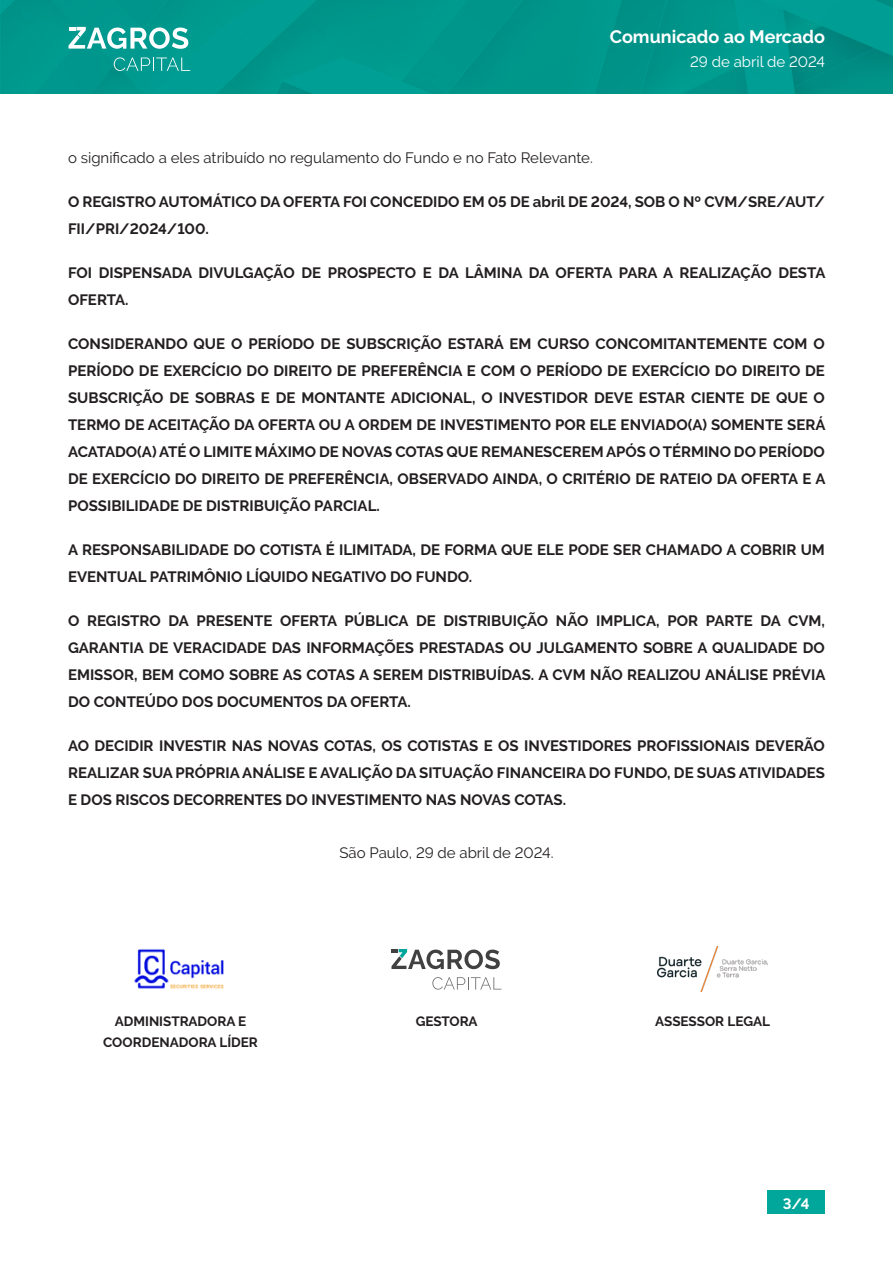
<style>
.page{position:relative;width:893px;height:1263px;background:#fff}
.page>*{position:absolute;margin:0;border:0;box-sizing:border-box;transform-origin:0 0}
.t1{font:700 18px "Raleway";color:#fff}
.t2{font:700 15px/27px "Raleway";color:#231f20}
.t3{font:15px "Raleway";color:#231f20}
.t4{font:15px "Raleway";color:#fff}
.t5{font:700 15px "Raleway";color:#fff}
.t6{font:700 13.5px "Raleway";color:#231f20}
</style>
<div class="page">
<img style="left:0;top:0;width:893px;height:94px">
<svg style="left:114px;top:57px;width:76px;height:14px"></svg>
<svg style="left:69px;top:27px;width:119px;height:22px"></svg>
<div style="left:767px;top:1191px;width:58px;height:23px;background:#00a79a"></div>
<svg style="left:432px;top:977px;width:69px;height:12px"></svg>
<svg style="left:391px;top:949px;width:109px;height:20px"></svg>
<img style="left:657px;top:947px;width:111px;height:45px">
<img style="left:134px;top:949px;width:90px;height:40px">
<p class="t1" style="left:610px;top:27px;width:217px">Comunicado ao Mercado</p>
<p class="t4" style="left:690px;top:53px;width:136px">29 de abril de 2024</p>
<p class="t3" style="left:68px;top:149px;width:526px">o significado a eles atribuído no regulamento do Fundo e no Fato Relevante.</p>
<p class="t2" style="left:68px;top:188px;width:758px">O REGISTRO AUTOMÁTICO DA OFERTA FOI CONCEDIDO EM 05 DE abril DE 2024, SOB O Nº CVM/SRE/AUT/<br>FII/PRI/2024/100.</p>
<p class="t2" style="left:68px;top:259px;width:759px">FOI DISPENSADA DIVULGAÇÃO DE PROSPECTO E DA LÂMINA DA OFERTA PARA A REALIZAÇÃO DESTA<br>OFERTA.</p>
<p class="t2" style="left:68px;top:330px;width:759px;text-align:justify">CONSIDERANDO QUE O PERÍODO DE SUBSCRIÇÃO ESTARÁ EM CURSO CONCOMITANTEMENTE COM O PERÍODO DE EXERCÍCIO DO DIREITO DE PREFERÊNCIA E COM O PERÍODO DE EXERCÍCIO DO DIREITO DE SUBSCRIÇÃO DE SOBRAS E DE MONTANTE ADICIONAL, O INVESTIDOR DEVE ESTAR CIENTE DE QUE O TERMO DE ACEITAÇÃO DA OFERTA OU A ORDEM DE INVESTIMENTO POR ELE ENVIADO(A) SOMENTE SERÁ ACATADO(A) ATÉ O LIMITE MÁXIMO DE NOVAS COTAS QUE REMANESCEREM APÓS O TÉRMINO DO PERÍODO DE EXERCÍCIO DO DIREITO DE PREFERÊNCIA, OBSERVADO AINDA, O CRITÉRIO DE RATEIO DA OFERTA E A POSSIBILIDADE DE DISTRIBUIÇÃO PARCIAL.</p>
<p class="t2" style="left:68px;top:536px;width:758px">A RESPONSABILIDADE DO COTISTA É ILIMITADA, DE FORMA QUE ELE PODE SER CHAMADO A COBRIR UM<br>EVENTUAL PATRIMÔNIO LÍQUIDO NEGATIVO DO FUNDO.</p>
<p class="t2" style="left:68px;top:607px;width:759px;text-align:justify">O REGISTRO DA PRESENTE OFERTA PÚBLICA DE DISTRIBUIÇÃO NÃO IMPLICA, POR PARTE DA CVM, GARANTIA DE VERACIDADE DAS INFORMAÇÕES PRESTADAS OU JULGAMENTO SOBRE A QUALIDADE DO EMISSOR, BEM COMO SOBRE AS COTAS A SEREM DISTRIBUÍDAS. A CVM NÃO REALIZOU ANÁLISE PRÉVIA DO CONTEÚDO DOS DOCUMENTOS DA OFERTA.</p>
<p class="t2" style="left:68px;top:732px;width:758px;text-align:justify">AO DECIDIR INVESTIR NAS NOVAS COTAS, OS COTISTAS E OS INVESTIDORES PROFISSIONAIS DEVERÃO REALIZAR SUA PRÓPRIA ANÁLISE E AVALIÇÃO DA SITUAÇÃO FINANCEIRA DO FUNDO, DE SUAS ATIVIDADES E DOS RISCOS DECORRENTES DO INVESTIMENTO NAS NOVAS COTAS.</p>
<p class="t6" style="left:115px;top:1014px;width:133px">ADMINISTRADORA E</p>
<p class="t6" style="left:103px;top:1034px;width:156px">COORDENADORA LÍDER</p>
<p class="t3" style="left:339px;top:843px;width:216px">São Paulo, 29 de abril de 2024.</p>
<p class="t6" style="left:416px;top:1014px;width:63px">GESTORA</p>
<p class="t6" style="left:655px;top:1014px;width:116px">ASSESSOR LEGAL</p>
<p class="t5" style="left:783px;top:1195px;width:28px">3/4</p>
</div>
